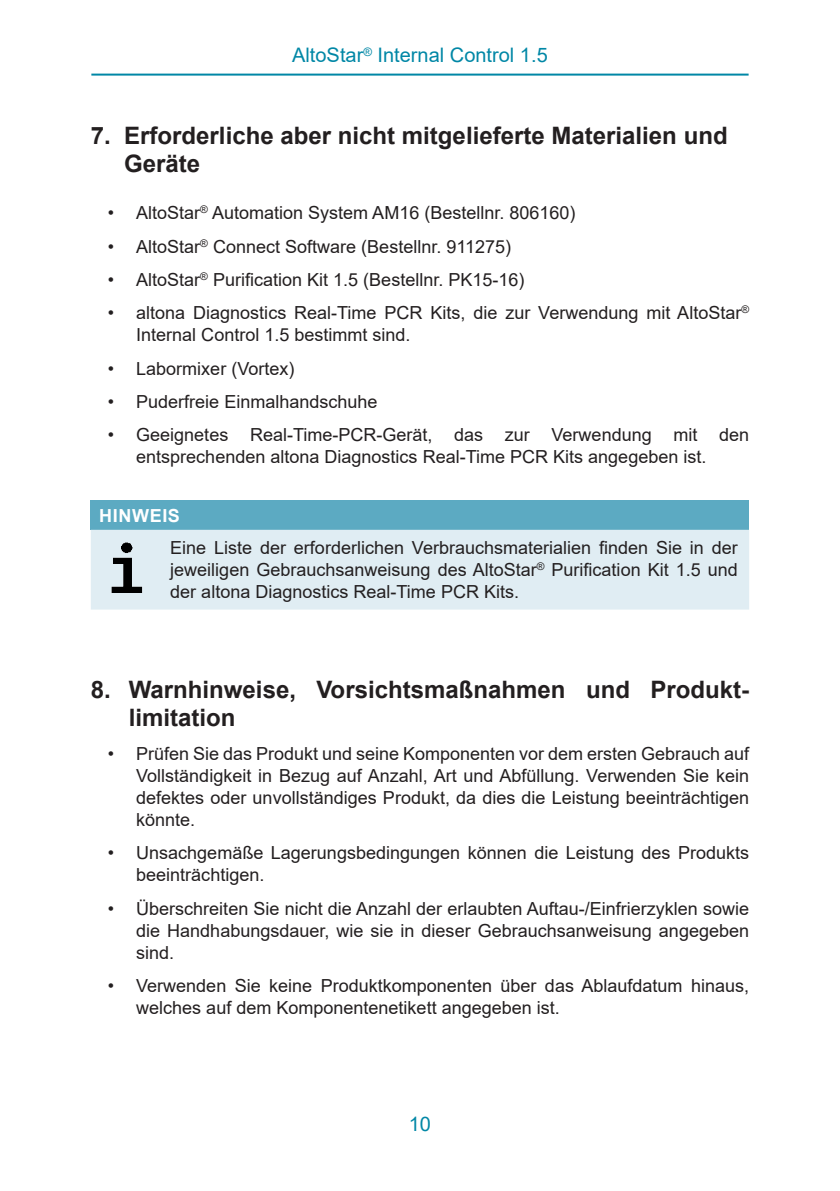
<style>
.page{position:relative;width:840px;height:1191px;background:#fff}
.page>*{position:absolute;margin:0;border:0;box-sizing:border-box;transform-origin:0 0}
.Mengentext{font:700 24px/28px "Arial";color:#231f20}
.Level_1{font:700 24px/28px "Arial";color:#231f20}
.Seitenkopf{font:20px "Arial";color:#0087a6}
.Note_para{font:18px/22px "Arial";color:#231f20}
.Note_Titel{font:700 18px "Arial";letter-spacing:.035em;color:#fff}
</style>
<div class="page">
<hr style="left:91px;top:74px;width:657px;height:2px;background:#0087a6">
<div style="left:91px;top:500px;width:657px;height:30px;background:#5caac2"></div>
<div style="left:91px;top:530px;width:657px;height:79px;background:#e0edf3"></div>
<img style="left:94px;top:538px;width:62px;height:63px">
<p class="Seitenkopf" style="left:292px;top:41px;width:257px">AltoStar<sup>®</sup> Internal Control 1.5</p>
<p class="Mengentext" style="left:124px;top:121px;width:604px;text-indent:-33px">7. Erforderliche aber nicht mitgelieferte Materialien und<br>Geräte</p>
<p class="Note_para" style="left:108px;top:202px;width:469px">• AltoStar<sup>®</sup> Automation System AM16 (Bestellnr. 806160)</p>
<p class="Note_para" style="left:108px;top:235px;width:404px">• AltoStar<sup>®</sup> Connect Software (Bestellnr. 911275)</p>
<p class="Note_para" style="left:108px;top:268px;width:418px">• AltoStar<sup>®</sup> Purification Kit 1.5 (Bestellnr. PK15-16)</p>
<p class="Note_para" style="left:136px;top:302px;width:614px;text-indent:-28px">• altona Diagnostics Real-Time PCR Kits, die zur Verwendung mit AltoStar<sup>®<br></sup>Internal Control 1.5 bestimmt sind.</p>
<p class="Note_para" style="left:108px;top:357px;width:188px">• Labormixer (Vortex)</p>
<p class="Note_para" style="left:108px;top:390px;width:271px">• Puderfreie Einmalhandschuhe</p>
<p class="Note_para" style="left:136px;top:424px;width:614px;text-indent:-28px">• Geeignetes Real-Time-PCR-Gerät, das zur Verwendung mit den entsprechenden altona Diagnostics Real-Time PCR Kits angegeben ist.</p>
<p class="Note_Titel" style="left:99px;top:503px;width:82px">HINWEIS</p>
<p class="Note_para" style="left:170px;top:537px;width:568px;text-align:justify">Eine Liste der erforderlichen Verbrauchsmaterialien finden Sie in der jeweiligen Gebrauchsanweisung des AltoStar<sup>®</sup> Purification Kit 1.5 und der altona Diagnostics Real-Time PCR Kits.</p>
<p class="Level_1" style="left:129px;top:676px;width:621px;text-indent:-38px">8. Warnhinweise, Vorsichtsmaßnahmen und Produkt&shy;limitation</p>
<p class="Note_para" style="left:136px;top:742px;width:614px;text-align:justify;text-indent:-28px">• Prüfen Sie das Produkt und seine Komponenten vor dem ersten Gebrauch auf Vollständigkeit in Bezug auf Anzahl, Art und Abfüllung. Verwenden Sie kein defektes oder unvollständiges Produkt, da dies die Leistung beeinträchtigen könnte.</p>
<p class="Note_para" style="left:136px;top:841px;width:614px;text-indent:-28px">• Unsachgemäße Lagerungsbedingungen können die Leistung des Produkts beeinträchtigen.</p>
<p class="Note_para" style="left:136px;top:897px;width:614px;text-align:justify;text-indent:-28px">• Überschreiten Sie nicht die Anzahl der erlaubten Auftau-/Einfrierzyklen sowie die Handhabungsdauer, wie sie in dieser Gebrauchsanweisung angegeben sind.</p>
<p class="Note_para" style="left:136px;top:974px;width:614px;text-indent:-28px">• Verwenden Sie keine Produktkomponenten über das Ablaufdatum hinaus, welches auf dem Komponentenetikett angegeben ist.</p>
<p class="Seitenkopf" style="left:408px;top:1110px;width:24px">10</p>
</div>
